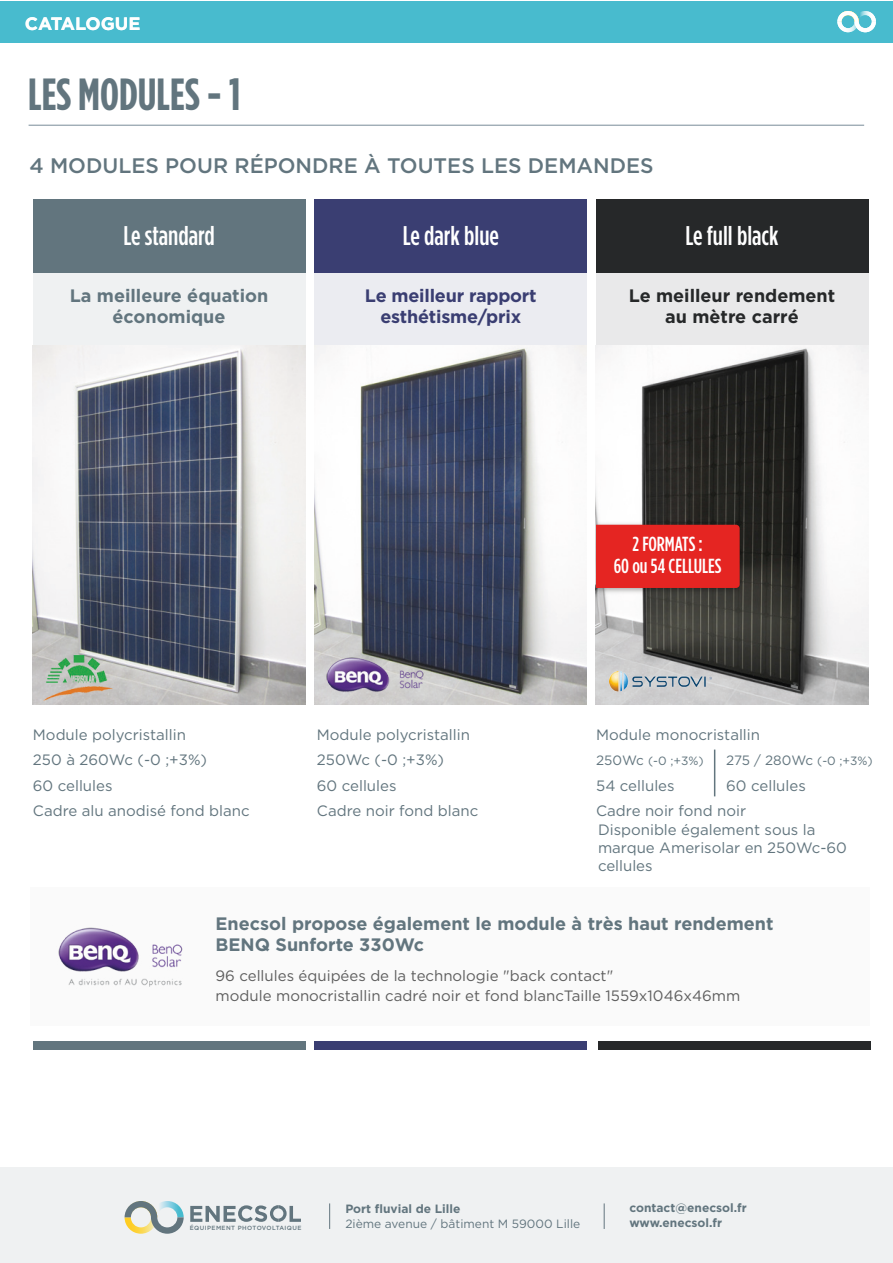
<style>
.page{position:relative;width:893px;height:1263px;background:#fff}
.page>*{position:absolute;margin:0;border:0;box-sizing:border-box;transform-origin:0 0}
.t1{font:700 condensed 45px "Gotham HTF";color:#62757e}
.t2{font:500 condensed 27px "Gotham HTF";color:#fff}
.t3{font:500 21px "Gotham HTF";color:#62757e}
.t4{font:500 condensed 20.4px/22.5px "Gotham HTF";color:#fff;text-align:center}
.t5{font:700 18px/21px "Gotham HTF";color:#62757e;text-align:center}
.t6{font:700 18px/21px "Gotham HTF";letter-spacing:-.015em;color:#3a3e72;text-align:center}
.t7{font:700 18px/21px "Gotham HTF";color:#262829;text-align:center}
.t8{font:700 18px "Gotham HTF";color:#fff}
.t9{font:15px/25.5px "Gotham HTF";color:#62757e}
.t10{font:15px/19.5px "Gotham HTF";color:#5e5e5e}
.t11{font:13.5px "Gotham HTF";letter-spacing:-.005em;color:#62757e}
.t12{font:700 12px/15px "Gotham HTF";color:#62757e}
.t13{font:12px "Gotham HTF";color:#62757e}
.t14{font:500 6px "Gotham HTF";letter-spacing:.07em;color:#62757e}
.s1{font-size:13.5px}
.s2{font-size:12px}
</style>
<div class="page">
<div style="left:0;top:1168px;width:893px;height:95px;background:#eff1f2"></div>
<div style="left:0;top:1px;width:893px;height:41px;background:#48bbce"></div>
<hr style="left:29px;top:125px;width:835px;height:1px;background:#798c99">
<svg style="left:125px;top:1201px;width:59px;height:33px"></svg>
<svg style="left:190px;top:1205px;width:111px;height:17px"></svg>
<svg style="left:329px;top:1203px;width:1px;height:26px"></svg>
<svg style="left:604px;top:1203px;width:1px;height:26px"></svg>
<svg style="left:837px;top:11px;width:39px;height:21px"></svg>
<img style="left:596px;top:346px;width:272px;height:359px">
<img style="left:315px;top:346px;width:272px;height:359px">
<img style="left:33px;top:346px;width:272px;height:359px">
<div style="left:30px;top:887px;width:840px;height:139px;background:#fafafa"></div>
<div style="left:33px;top:271px;width:272px;height:73px;background:#eff1f2"></div>
<div style="left:315px;top:271px;width:272px;height:73px;background:#ebecf1"></div>
<div style="left:596px;top:271px;width:272px;height:73px;background:#e9e9ea"></div>
<div style="left:33px;top:199px;width:272px;height:73px;background:#62757e"></div>
<img style="left:596px;top:520px;width:149px;height:76px">
<div style="left:596px;top:525px;width:144px;height:63px;background:#e52522"></div>
<div style="left:315px;top:199px;width:272px;height:73px;background:#3a3e72"></div>
<div style="left:596px;top:199px;width:272px;height:73px;background:#262829"></div>
<div style="left:33px;top:1041px;width:272px;height:9px;background:#62757e"></div>
<div style="left:315px;top:1041px;width:272px;height:9px;background:#3a3e72"></div>
<div style="left:598px;top:1041px;width:272px;height:9px;background:#262829"></div>
<img style="left:609px;top:671px;width:102px;height:22px">
<img style="left:32px;top:642px;width:109px;height:63px">
<hr style="left:714px;top:749px;width:1px;height:47px;background:#62757e">
<img style="left:326px;top:655px;width:103px;height:39px">
<img style="left:58px;top:927px;width:125px;height:60px">
<p class="t8" style="left:25px;top:13px;width:117px">CATALOGUE</p>
<h1 class="t1" style="left:28px;top:69px;width:214px">LES MODULES - 1</h1>
<h3 class="t3" style="left:29px;top:153px;width:626px">4 MODULES POUR RÉPONDRE À TOUTES LES DEMANDES</h3>
<h2 class="t2" style="left:123px;top:221px;width:93px">Le standard</h2>
<h2 class="t2" style="left:403px;top:221px;width:98px">Le dark blue</h2>
<h2 class="t2" style="left:685px;top:221px;width:95px">Le full black</h2>
<p class="t5" style="left:70px;top:284px;width:200px">La meilleure équation économique</p>
<p class="t6" style="left:365px;top:284px;width:173px">Le meilleur rapport esthétisme/prix</p>
<p class="t7" style="left:629px;top:284px;width:208px">Le meilleur rendement au mètre carré</p>
<p class="t9" style="left:33px;top:722px;width:218px">Module polycristallin<br>250 à 260Wc (-0 ;+3%)<br>60 cellules<br>Cadre alu anodisé fond blanc</p>
<p class="t9" style="left:317px;top:722px;width:163px">Module polycristallin<br>250Wc (-0 ;+3%)<br>60 cellules<br>Cadre noir fond blanc</p>
<h3 class="t4" style="left:614px;top:532px;width:109px">2 FORMATS :<br>60 ou 54 CELLULES</h3>
<p class="t9" style="left:596px;top:722px;width:165px">Module monocristallin</p>
<p class="t13" style="left:596px;top:754px;width:109px"><span class="s1">250Wc</span> (-0 ;+3%)</p>
<p class="t9" style="left:596px;top:773px;width:151px">54 cellules<br>Cadre noir fond noir</p>
<p class="t11" style="left:726px;top:753px;width:148px">275 / 280Wc <span class="s2">(-0 ;+3%)</span></p>
<p class="t9" style="left:726px;top:773px;width:81px">60 cellules</p>
<p class="t9" style="left:598px;top:820px;width:250px;line-height:18px">Disponible également sous la marque Amerisolar en 250Wc-60 cellules</p>
<p class="t5" style="left:216px;top:913px;width:559px;text-align:left">Enecsol propose également le module à très haut rendement<br>BENQ Sunforte 330Wc</p>
<p class="t10" style="left:216px;top:966px;width:526px">96 cellules équipées de la technologie "back contact"<br>module monocristallin cadré noir et fond blancTaille 1559x1046x46mm</p>
<p class="t14" style="left:190px;top:1225px;width:113px">ÉQUIPEMENT PHOTOVOLTAIQUE</p>
<p class="t12" style="left:345px;top:1201px;width:117px">Port fluvial de Lille</p>
<p class="t13" style="left:345px;top:1217px;width:236px">2ième avenue / bâtiment M 59000 Lille</p>
<p class="t12" style="left:629px;top:1199px;width:119px">contact@enecsol.fr www.enecsol.fr</p>
</div>
